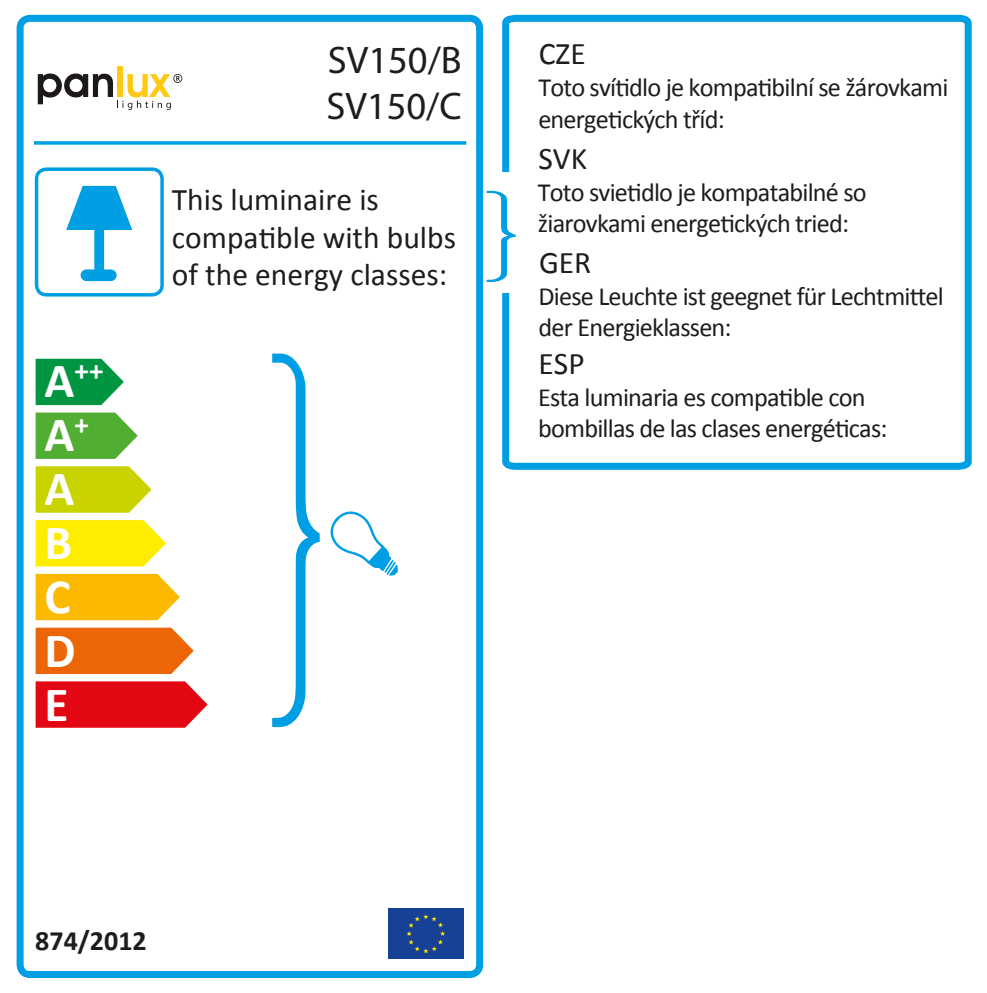
<style>
.page{position:relative;width:987px;height:993px;background:#fff}
.page>*{position:absolute;margin:0;border:0;box-sizing:border-box;transform-origin:0 0}
.t1{font:700 49.35px/54.2px "Calibri";color:#fff}
.t2{font:38.5px/46.2px "Myriad Pro";color:#1d1d1b}
.t3{font:31.5px/37.8px "Calibri";color:#1d1d1b}
.t4{font:700 28.7px "Calibri";color:#fff}
.t5{font:700 28px "Calibri";color:#1d1d1b}
.t6{font:26.25px/31.5px "Calibri";letter-spacing:-.03em;color:#1d1d1b}
.s1{font-size:49.35px}
</style>
<div class="page">
<div style="left:118px;top:67px;width:5px;height:30px;background:#fec90e"></div>
<svg style="left:38px;top:73px;width:144px;height:37px"></svg>
<div style="left:17px;top:15px;width:466px;height:962px;border:7px solid #009fe3;border-radius:10px"></div>
<svg style="left:34px;top:141px;width:432px;height:4px;background:#1faae6"></svg>
<div style="left:35px;top:167px;width:129px;height:129px;border:4px solid #009fe3;border-radius:10px"></div>
<svg style="left:36px;top:466px;width:115px;height:46px;background:#cdd719"></svg>
<svg style="left:36px;top:412px;width:102px;height:47px;background:#67b84b"></svg>
<svg style="left:36px;top:358px;width:88px;height:47px;background:#24a55c"></svg>
<svg style="left:36px;top:520px;width:130px;height:46px;background:#ffee16"></svg>
<svg style="left:36px;top:573px;width:144px;height:47px;background:#fbc018"></svg>
<svg style="left:36px;top:627px;width:158px;height:46px;background:#ed721c"></svg>
<svg style="left:36px;top:681px;width:171px;height:46px;background:#e41723"></svg>
<div style="left:388px;top:908px;width:75px;height:50px;background:#164194"></div>
<svg style="left:406px;top:914px;width:39px;height:39px"></svg>
<svg style="left:272px;top:353px;width:126px;height:373px"></svg>
<svg style="left:66px;top:186px;width:66px;height:89px"></svg>
<div style="left:81px;top:269px;width:36px;height:12px;background:#009fe3;border-radius:6px"></div>
<svg style="left:502px;top:14px;width:470px;height:456px"></svg>
<div style="left:486px;top:173px;width:49px;height:120px;background:#fff"></div>
<svg style="left:486px;top:191px;width:29px;height:91px"></svg>
<p class="t4" style="left:45px;top:352px;width:60px"><span class="s1">A</span>++</p>
<h1 class="t1" style="left:45px;top:407px;width:46px">A<sup>+<br></sup>A<br>B<br>C<br>D<br>E</h1>
<h2 class="t2" style="left:326px;top:36px;width:137px">SV150/B<br>SV150/C</h2>
<p class="t3" style="left:172px;top:180px;width:285px">This luminaire is compatible with bulbs of the energy classes:</p>
<p class="t3" style="left:539px;top:35px;width:48px">CZE</p>
<p class="t6" style="left:538px;top:72px;width:411px">Toto svítidlo je kompatibilní se žárovkami energetických tříd:</p>
<p class="t3" style="left:538px;top:139px;width:50px">SVK</p>
<p class="t6" style="left:538px;top:176px;width:330px">Toto svietidlo je kompatabilné so žiarovkami energetických tried:</p>
<p class="t3" style="left:539px;top:243px;width:54px">GER</p>
<p class="t6" style="left:538px;top:280px;width:407px">Diese Leuchte ist geegnet für Lechtmittel der Energieklassen:</p>
<p class="t3" style="left:538px;top:344px;width:48px">ESP</p>
<p class="t6" style="left:538px;top:381px;width:351px">Esta luminaria es compatible con bombillas de las clases energéticas:</p>
<p class="t5" style="left:35px;top:922px;width:113px">874/2012</p>
</div>
